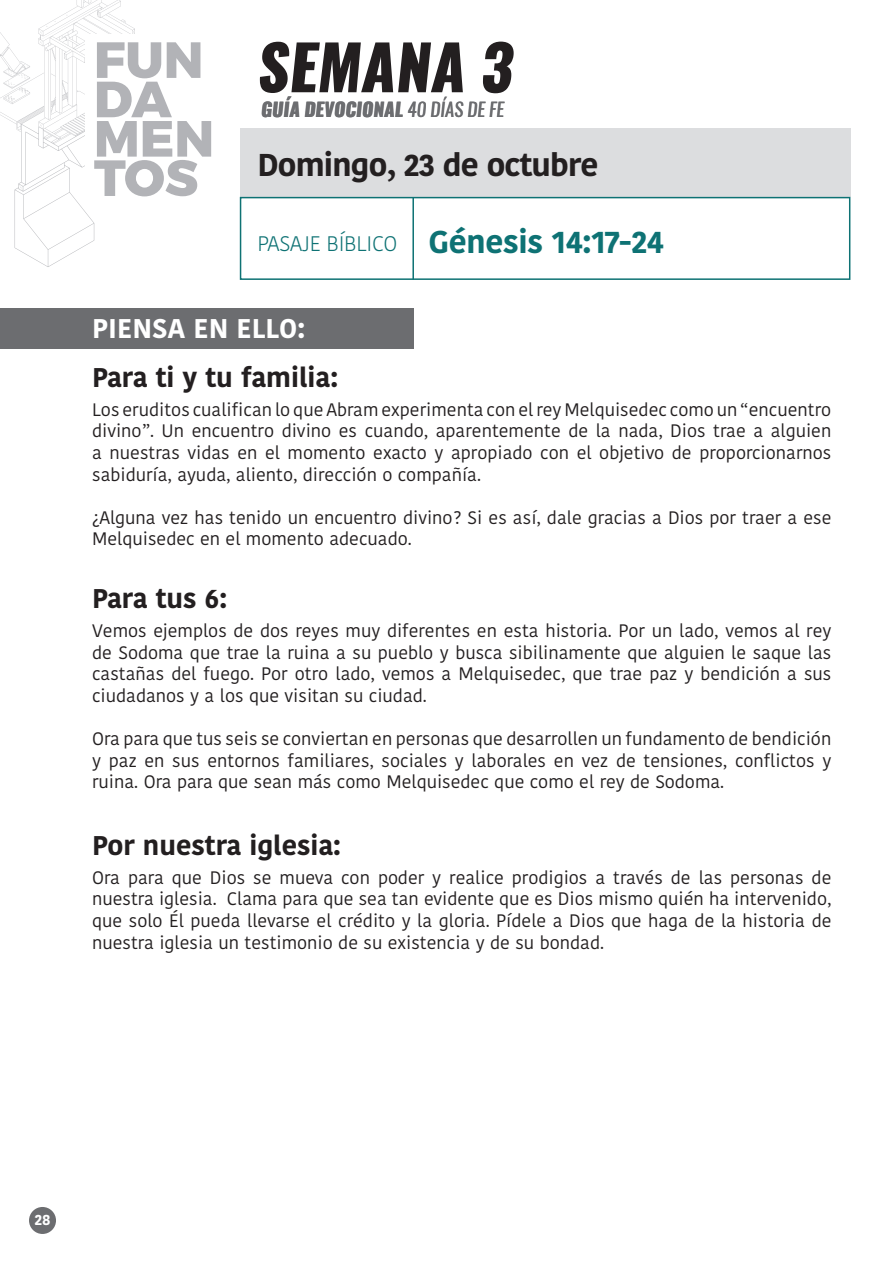
<style>
.page{position:relative;width:893px;height:1263px;background:#fff}
.page>*{position:absolute;margin:0;border:0;box-sizing:border-box;transform-origin:0 0}
.t1{font:italic 800 61.5px "Oswald";color:#231f20}
.t2{font:700 31.5px "Kohinoor Telugu";letter-spacing:-.01em;color:#0e7274}
.t3{font:700 31.5px "Kohinoor Telugu";letter-spacing:-.025em;color:#231f20}
.t4{font:700 27px "Kohinoor Telugu";color:#231f20}
.t5{font:700 27px "Kohinoor Telugu";color:#fff}
.t6{font:italic 800 18.9px "Oswald";color:#6c6d70}
.t7{font:18px/21.6px "Kohinoor Telugu";color:#231f20;text-align:justify}
.t8{font:700 15px "Kohinoor Telugu";color:#fff}
.s1{font-weight:400}
.s2{font-weight:300;font-size:21px}
</style>
<div class="page">
<div style="left:240px;top:129px;width:610px;height:68px;background:#dcdddf"></div>
<svg style="left:239px;top:196px;width:612px;height:84px"></svg>
<hr style="left:412px;top:197px;width:2px;height:83px;background:#0e7274">
<div style="left:29px;top:1207px;width:27px;height:27px;background:#6c6d70;border-radius:50%"></div>
<div style="left:0;top:308px;width:413px;height:40px;background:#6c6d70"></div>
<svg style="left:0;top:0;width:211px;height:267px"></svg>
<h1 class="t1" style="left:257px;top:24px;width:258px">SEMANA 3</h1>
<p class="t6" style="left:261px;top:96px;width:245px">GUÍA DEVOCIONAL <span class="s1">40 DÍAS DE FE</span></p>
<h2 class="t3" style="left:257px;top:147px;width:343px">Domingo, 23 de octubre</h2>
<h2 class="t2" style="left:257px;top:224px;width:408px"><span class="s2">PASAJE BÍBLICO</span> Génesis 14:17-24</h2>
<h3 class="t5" style="left:92px;top:312px;width:214px">PIENSA EN ELLO:</h3>
<h3 class="t4" style="left:92px;top:361px;width:247px">Para ti y tu familia:</h3>
<p class="t7" style="left:92px;top:399px;width:741px">Los eruditos cualifican lo que Abram experimenta con el rey Melquisedec como un “encuentro divino”. Un encuentro divino es cuando, aparentemente de la nada, Dios trae a alguien a nuestras vidas en el momento exacto y apropiado con el objetivo de proporcionarnos sabiduría, ayuda, aliento, dirección o compañía.</p>
<p class="t7" style="left:92px;top:507px;width:741px">¿Alguna vez has tenido un encuentro divino? Si es así, dale gracias a Dios por traer a ese<br>Melquisedec en el momento adecuado.</p>
<h3 class="t4" style="left:92px;top:583px;width:137px">Para tus 6:</h3>
<p class="t7" style="left:92px;top:620px;width:741px">Vemos ejemplos de dos reyes muy diferentes en esta historia. Por un lado, vemos al rey de Sodoma que trae la ruina a su pueblo y busca sibilinamente que alguien le saque las castañas del fuego. Por otro lado, vemos a Melquisedec, que trae paz y bendición a sus ciudadanos y a los que visitan su ciudad.</p>
<p class="t7" style="left:92px;top:728px;width:741px">Ora para que tus seis se conviertan en personas que desarrollen un fundamento de bendición y paz en sus entornos familiares, sociales y laborales en vez de tensiones, conflictos y ruina. Ora para que sean más como Melquisedec que como el rey de Sodoma.</p>
<h3 class="t4" style="left:92px;top:829px;width:250px">Por nuestra iglesia:</h3>
<p class="t7" style="left:92px;top:867px;width:741px">Ora para que Dios se mueva con poder y realice prodigios a través de las personas de nuestra iglesia. Clama para que sea tan evidente que es Dios mismo quién ha intervenido, que solo Él pueda llevarse el crédito y la gloria. Pídele a Dios que haga de la historia de nuestra iglesia un testimonio de su existencia y de su bondad.</p>
<p class="t8" style="left:34px;top:1211px;width:18px">28</p>
</div>
